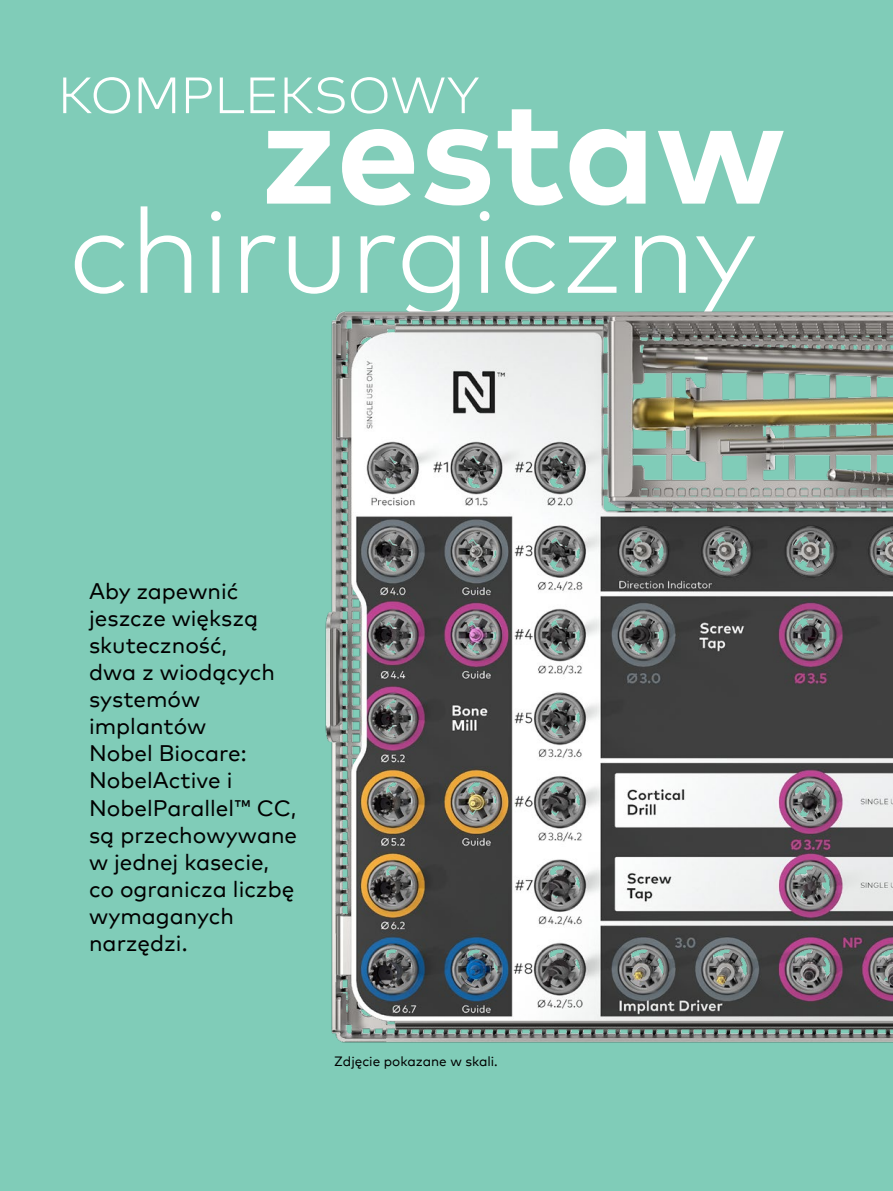
<style>
.page{position:relative;width:893px;height:1191px;background:#80ccb8}
.page>*{position:absolute;margin:0;border:0;box-sizing:border-box;transform-origin:0 0}
.t1{font:700 150px "Mark Pro";letter-spacing:-.005em;color:#fff}
.t2{font:300 120px "Mark Pro";color:#fff}
.t3{font:300 50.85px "Mark Pro";color:#fff}
.t4{font:22.5px/27px "Mark Pro";color:#000}
.t5{font:13.5px "Mark Pro";color:#000}
</style>
<div class="page">
<img style="left:325px;top:311px;width:568px;height:732px">
<h3 class="t3" style="left:58px;top:57px;width:423px">KOMPLEKSOWY</h3>
<h1 class="t1" style="left:260px;top:37px;width:527px">zestaw</h1>
<h2 class="t2" style="left:68px;top:160px;width:689px">chirurgiczny</h2>
<p class="t4" style="left:89px;top:576px;width:210px">Aby zapewnić jeszcze większą skuteczność,<br>dwa z wiodących systemów implantów<br>Nobel Biocare:<br>NobelActive i<br>NobelParallel™ CC, są przechowywane w jednej kasecie, co ogranicza liczbę wymaganych narzędzi.</p>
<p class="t5" style="left:334px;top:1051px;width:165px">Zdjęcie pokazane w skali.</p>
</div>
